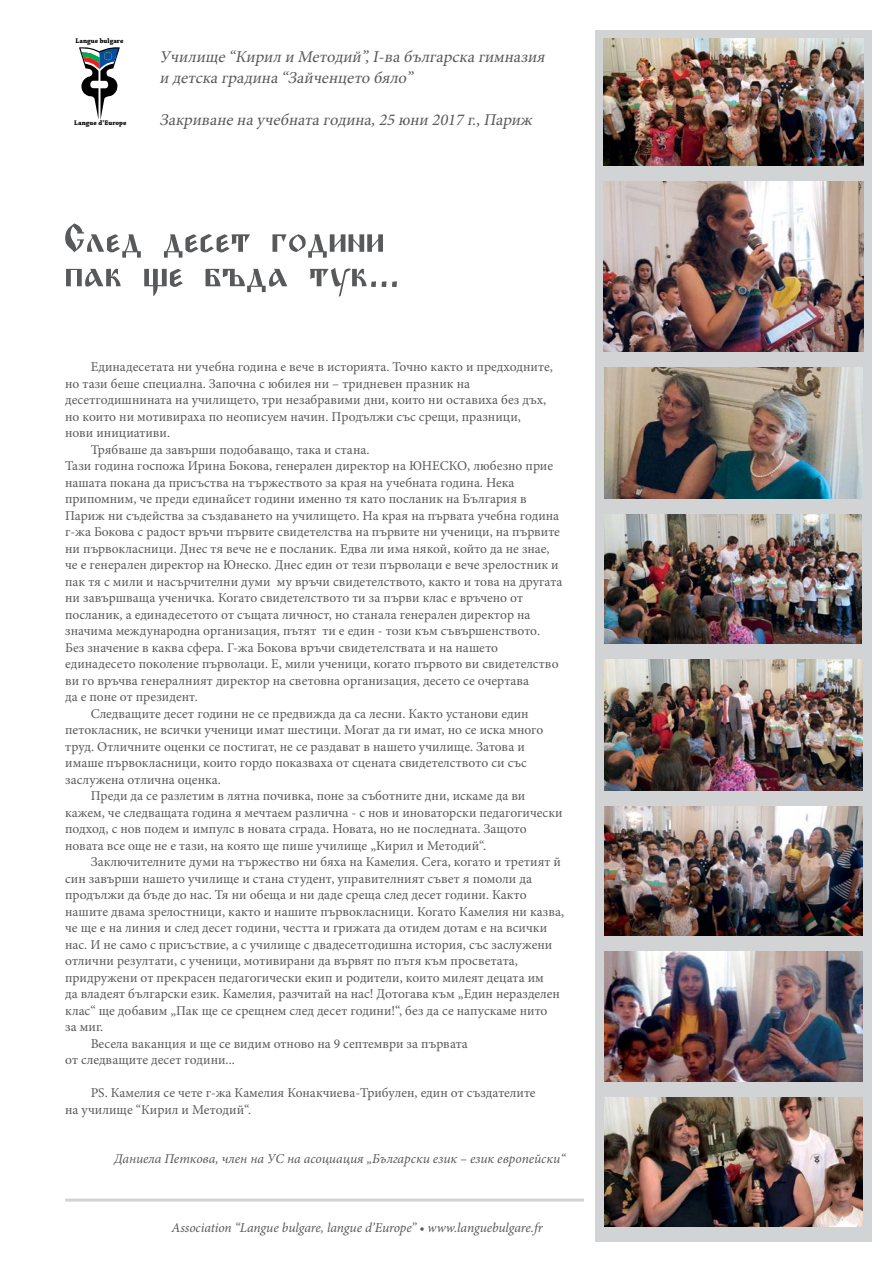
<style>
.page{position:relative;width:893px;height:1263px;background:#fff}
.page>*{position:absolute;margin:0;border:0;box-sizing:border-box;transform-origin:0 0}
.t1{font:italic 16.5px/21px "Minion Pro";color:#58595b}
.t2{font:13.5px/16.5px "Minion Pro";color:#58595b}
.t3{font:italic 13.5px "Minion Pro";letter-spacing:-.005em;color:#58595b}
.t4{font:700 7.05px "Chaparral Pro";letter-spacing:.01em;color:#000;scale:.96 1}
</style>
<div class="page">
<div style="left:595px;top:30px;width:277px;height:1212px;background:#d1d3d4"></div>
<svg style="left:66px;top:268px;width:331px;height:29px"></svg>
<svg style="left:65px;top:223px;width:318px;height:35px"></svg>
<svg style="left:79px;top:47px;width:41px;height:73px"></svg>
<img style="left:604px;top:38px;width:259px;height:128px">
<img style="left:604px;top:182px;width:259px;height:170px">
<img style="left:604px;top:367px;width:259px;height:131px">
<img style="left:604px;top:514px;width:258px;height:129px">
<img style="left:604px;top:659px;width:259px;height:131px">
<img style="left:604px;top:806px;width:259px;height:130px">
<img style="left:604px;top:952px;width:259px;height:129px">
<img style="left:604px;top:1097px;width:259px;height:130px">
<hr style="left:65px;top:1198px;width:519px;height:3px;background:#d1d3d4">
<p class="t4" style="left:75px;top:37px;width:51px">Langue bulgare</p>
<p class="t4" style="left:74px;top:119px;width:56px">Langue d’Europe</p>
<p class="t1" style="left:159px;top:46px;width:391px">Училище“Кирил и Методий”,I-вабългарскагимназия и детскаградина“Зайченцето бяло”</p>
<p class="t1" style="left:159px;top:109px;width:378px">Закриваненаучебнатагодина,25 юни 2017 г.,Париж</p>
<p class="t2" style="left:91px;top:359px;width:464px">Единадесетата ни учебна година е вече в историята. Точно както и предходните,</p>
<p class="t2" style="left:65px;top:375px;width:406px">но тази беше специална. Започна с юбилея ни – тридневен празник на</p>
<p class="t2" style="left:65px;top:392px;width:482px">десетгодишнината на училището, три незабравими дни, които ни оставиха без дъх,</p>
<p class="t2" style="left:65px;top:408px;width:457px">но които ни мотивираха по неописуем начин. Продължи със срещи, празници,</p>
<p class="t2" style="left:65px;top:425px;width:106px">нови инициативи.</p>
<p class="t2" style="left:91px;top:441px;width:280px">Трябваше да завърши подобаващо, така и стана.</p>
<p class="t2" style="left:65px;top:458px;width:489px">Тази година госпожа Ирина Бокова, генерален директор на ЮНЕСКО, любезно прие</p>
<p class="t2" style="left:65px;top:474px;width:451px">нашата покана да присъства на тържеството за края на учебната година. Нека</p>
<p class="t2" style="left:65px;top:491px;width:463px">припомним, че преди единайсет години именно тя като посланик на България в</p>
<p class="t2" style="left:65px;top:507px;width:495px">Париж ни съдейства за създаването на училището. На края на първата учебна година</p>
<p class="t2" style="left:65px;top:524px;width:496px">г-жа Бокова с радост връчи първите свидетелства на първите ни ученици, на първите</p>
<p class="t2" style="left:65px;top:540px;width:486px">ни първокласници. Днес тя вече не е посланик. Едва ли има някой, който да не знае,</p>
<p class="t2" style="left:65px;top:557px;width:495px">че е генерален директор на Юнеско. Днес един от тези първолаци е вече зрелостник и</p>
<p class="t2" style="left:65px;top:573px;width:499px">пак тя с мили и насърчителни думи му връчи свидетелството, както и това на другата</p>
<p class="t2" style="left:65px;top:590px;width:459px">ни завършваща ученичка. Когато свидетелството ти за първи клас е връчено от</p>
<p class="t2" style="left:65px;top:606px;width:467px">посланик, а единадесетото от същата личност, но станала генерален директор на</p>
<p class="t2" style="left:65px;top:623px;width:477px">значима международна организация, пътят ти е един - този към съвършенството.</p>
<p class="t2" style="left:65px;top:639px;width:434px">Без значение в каква сфера. Г-жа Бокова връчи свидетелствата и на нашето</p>
<p class="t2" style="left:65px;top:656px;width:495px">единадесето поколение първолаци. Е, мили ученици, когато първото ви свидетелство</p>
<p class="t2" style="left:65px;top:672px;width:465px">ви го връчва генералният директор на световна организация, десето се очертава</p>
<p class="t2" style="left:65px;top:689px;width:134px">да е поне от президент.</p>
<p class="t2" style="left:91px;top:705px;width:439px">Следващите десет години не се предвижда да са лесни. Както установи един</p>
<p class="t2" style="left:65px;top:722px;width:480px">петокласник, не всички ученици имат шестици. Могат да ги имат, но се иска много</p>
<p class="t2" style="left:65px;top:738px;width:461px">труд. Отличните оценки се постигат, не се раздават в нашето училище. Затова и</p>
<p class="t2" style="left:65px;top:755px;width:463px">имаше първокласници, които гордо показваха от сцената свидетелството си със</p>
<p class="t2" style="left:65px;top:771px;width:157px">заслужена отлична оценка.</p>
<p class="t2" style="left:91px;top:788px;width:436px">Преди да се разлетим в лятна почивка, поне за съботните дни, искаме да ви</p>
<p class="t2" style="left:65px;top:804px;width:499px">кажем, че следващата година я мечтаем различна - с нов и иноваторски педагогически</p>
<p class="t2" style="left:65px;top:821px;width:463px">подход, с нов подем и импулс в новата сграда. Новата, но не последната. Защото</p>
<p class="t2" style="left:65px;top:837px;width:422px">новата все още не е тази, на която ще пише училище „Кирил и Методий“.</p>
<p class="t2" style="left:91px;top:854px;width:472px">Заключителните думи на тържество ни бяха на Камелия. Сега, когато и третият й</p>
<p class="t2" style="left:65px;top:870px;width:468px">син завърши нашето училище и стана студент, управителният съвет я помоли да</p>
<p class="t2" style="left:65px;top:887px;width:463px">продължи да бъде до нас. Тя ни обеща и ни даде среща след десет години. Както</p>
<p class="t2" style="left:65px;top:903px;width:500px">нашите двама зрелостници, както и нашите първокласници. Когато Камелия ни казва,</p>
<p class="t2" style="left:65px;top:920px;width:483px">че ще е на линия и след десет години, честта и грижата да отидем дотам е на всички</p>
<p class="t2" style="left:65px;top:936px;width:489px">нас. И не само с присъствие, а с училище с двадесетгодишна история, със заслужени</p>
<p class="t2" style="left:65px;top:953px;width:454px">отлични резултати, с ученици, мотивирани да вървят по пътя към просветата,</p>
<p class="t2" style="left:65px;top:969px;width:480px">придружени от прекрасен педагогически екип и родители, които милеят децата им</p>
<p class="t2" style="left:65px;top:986px;width:496px">да владеят български език. Камелия, разчитай на нас! Дотогава към „Един неразделен</p>
<p class="t2" style="left:65px;top:1002px;width:484px">клас“ ще добавим „Пак ще се срещнем след десет години!“, без да се напускаме нито</p>
<p class="t2" style="left:65px;top:1019px;width:40px">за миг.</p>
<p class="t2" style="left:91px;top:1035px;width:379px">Весела ваканция и ще се видим отново на 9 септември за първата</p>
<p class="t2" style="left:65px;top:1052px;width:171px">от следващите десет години...</p>
<p class="t2" style="left:65px;top:1085px;width:472px;text-indent:26px">PS. Камелия се чете г-жа Камелия Конакчиева-Трибулен, един от създателите на училище “Кирил и Методий“.</p>
<p class="t3" style="left:114px;top:1150px;width:453px">Даниела Петкова, член на УС на асоциация „Български език – език европейски“</p>
<p class="t3" style="left:172px;top:1218px;width:373px">Association “Langue bulgare, langue d’Europe” • www.languebulgare.fr</p>
</div>
